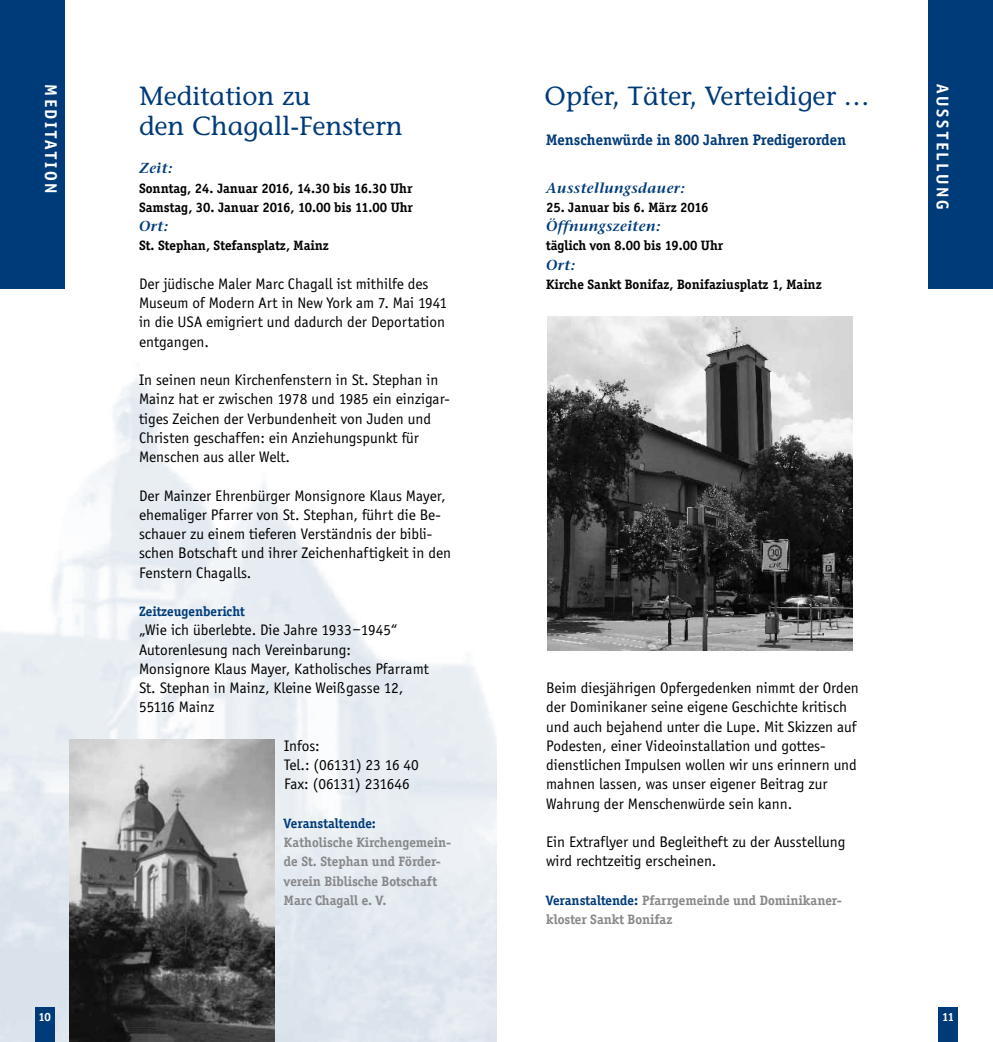
<style>
.page{position:relative;width:993px;height:1042px;background:#fff}
.page>*{position:absolute;margin:0;border:0;box-sizing:border-box;transform-origin:0 0}
.t1{font:26.25px/29.8px "Stone Informal";color:#003b79}
.t2{font:700 17.5px "Officina Sans";letter-spacing:.15em;color:#fff}
.t3{font:15.75px/19.2px "Officina Sans";color:#000}
.t4{font:700 15.75px "Officina Serif";color:#003b79}
.t5{font:italic 600 14.53px "Stone Serif";letter-spacing:.025em;color:#003b79}
.t6{font:700 14px/19.2px "Officina Serif";color:#000}
.t7{font:700 14px/19.2px "Officina Serif";color:#87888a}
.t8{font:700 14px "Officina Serif";color:#003b79}
.t9{font:700 12.25px "Officina Serif";color:#fff}
.s1{color:#003b79}
</style>
<div class="page">
<img style="left:0;top:379px;width:496px;height:663px">
<div style="left:0;top:0;width:64px;height:289px;background:#003b79"></div>
<div style="left:928px;top:0;width:64px;height:289px;background:#003b79"></div>
<img style="left:547px;top:316px;width:305px;height:335px">
<img style="left:69px;top:739px;width:205px;height:303px">
<div style="left:35px;top:1007px;width:20px;height:35px;background:#003b79"></div>
<div style="left:938px;top:1007px;width:19px;height:35px;background:#003b79"></div>
<p class="t2" style="left:61px;top:84px;width:22px;rotate:90deg">MEDIT</p>
<p class="t2" style="left:61px;top:140px;width:21px;rotate:90deg">ATION</p>
<h1 class="t1" style="left:139px;top:81px;width:265px">Meditation zu<br>den Chagall-Fenstern</h1>
<p class="t5" style="left:139px;top:159px;width:35px">Zeit:</p>
<p class="t6" style="left:139px;top:178px;width:275px">Sonntag, 24. Januar 2016, 14.30 bis 16.30 Uhr<br>Samstag, 30. Januar 2016, 10.00 bis 11.00 Uhr</p>
<p class="t5" style="left:139px;top:217px;width:30px">Ort:</p>
<p class="t6" style="left:139px;top:236px;width:191px">St. Stephan, Stefansplatz, Mainz</p>
<p class="t3" style="left:139px;top:274px;width:310px">Der jüdische Maler Marc Chagall ist mithilfe des Museum of Modern Art in New York am 7. Mai 1941 in die USA emigriert und dadurch der Deportation entgangen.</p>
<p class="t3" style="left:139px;top:370px;width:312px">In seinen neun Kirchenfenstern in St. Stephan in Mainz hat er zwischen 1978 und 1985 ein einzigar&shy;tiges Zeichen der Verbundenheit von Juden und Christen geschaffen: ein Anziehungspunkt für Menschen aus aller Welt.</p>
<p class="t3" style="left:139px;top:486px;width:313px">Der Mainzer Ehrenbürger Monsignore Klaus Mayer, ehemaliger Pfarrer von St. Stephan, führt die Be&shy;schauer zu einem tieferen Verständnis der bibli&shy;schen Botschaft und ihrer Zeichenhaftigkeit in den Fenstern Chagalls.</p>
<p class="t8" style="left:139px;top:603px;width:107px">Zeitzeugenbericht</p>
<p class="t3" style="left:139px;top:621px;width:291px">„Wie ich überlebte. Die Jahre 1933–1945“ Autorenlesung nach Vereinbarung:<br>Monsignore Klaus Mayer, Katholisches Pfarramt St. Stephan in Mainz, Kleine Weißgasse 12, 55116 Mainz</p>
<p class="t3" style="left:284px;top:736px;width:136px">Infos:<br>Tel.: (06131) 23 16 40<br>Fax: (06131) 231646</p>
<p class="t8" style="left:284px;top:815px;width:93px">Veranstaltende:</p>
<p class="t7" style="left:284px;top:833px;width:169px">Katholische Kirchengemein&shy;de St. Stephan und Förder&shy;verein Biblische Botschaft<br>Marc Chagall e. V.</p>
<h1 class="t1" style="left:544px;top:81px;width:326px">Opfer, Täter, Verteidiger …</h1>
<p class="t2" style="left:952px;top:84px;width:125px;rotate:90deg">Ausstellung</p>
<p class="t4" style="left:546px;top:130px;width:301px">Menschenwürde in 800 Jahren Predigerorden</p>
<p class="t5" style="left:546px;top:179px;width:140px">Ausstellungsdauer:</p>
<p class="t6" style="left:546px;top:197px;width:164px">25. Januar bis 6. März 2016</p>
<p class="t5" style="left:546px;top:217px;width:116px">Öffnungszeiten:</p>
<p class="t6" style="left:546px;top:236px;width:178px">täglich von 8.00 bis 19.00 Uhr</p>
<p class="t5" style="left:546px;top:256px;width:30px">Ort:</p>
<p class="t6" style="left:546px;top:274px;width:277px">Kirche Sankt Bonifaz, Bonifaziusplatz 1, Mainz</p>
<p class="t3" style="left:546px;top:678px;width:314px">Beim diesjährigen Opfergedenken nimmt der Orden der Dominikaner seine eigene Geschichte kritisch und auch bejahend unter die Lupe. Mit Skizzen auf Podesten, einer Videoinstallation und gottes&shy;dienstlichen Impulsen wollen wir uns erinnern und mahnen lassen, was unser eigener Beitrag zur Wahrung der Menschenwürde sein kann.</p>
<p class="t3" style="left:546px;top:832px;width:301px">Ein Extraflyer und Begleitheft zu der Ausstellung wird rechtzeitig erscheinen.</p>
<p class="t7" style="left:546px;top:890px;width:297px"><span class="s1">Veranstaltende:</span> Pfarrgemeinde und Dominikaner&shy;kloster Sankt Bonifaz</p>
<p class="t9" style="left:39px;top:1009px;width:14px">10</p>
<p class="t9" style="left:941px;top:1009px;width:14px">11</p>
</div>
